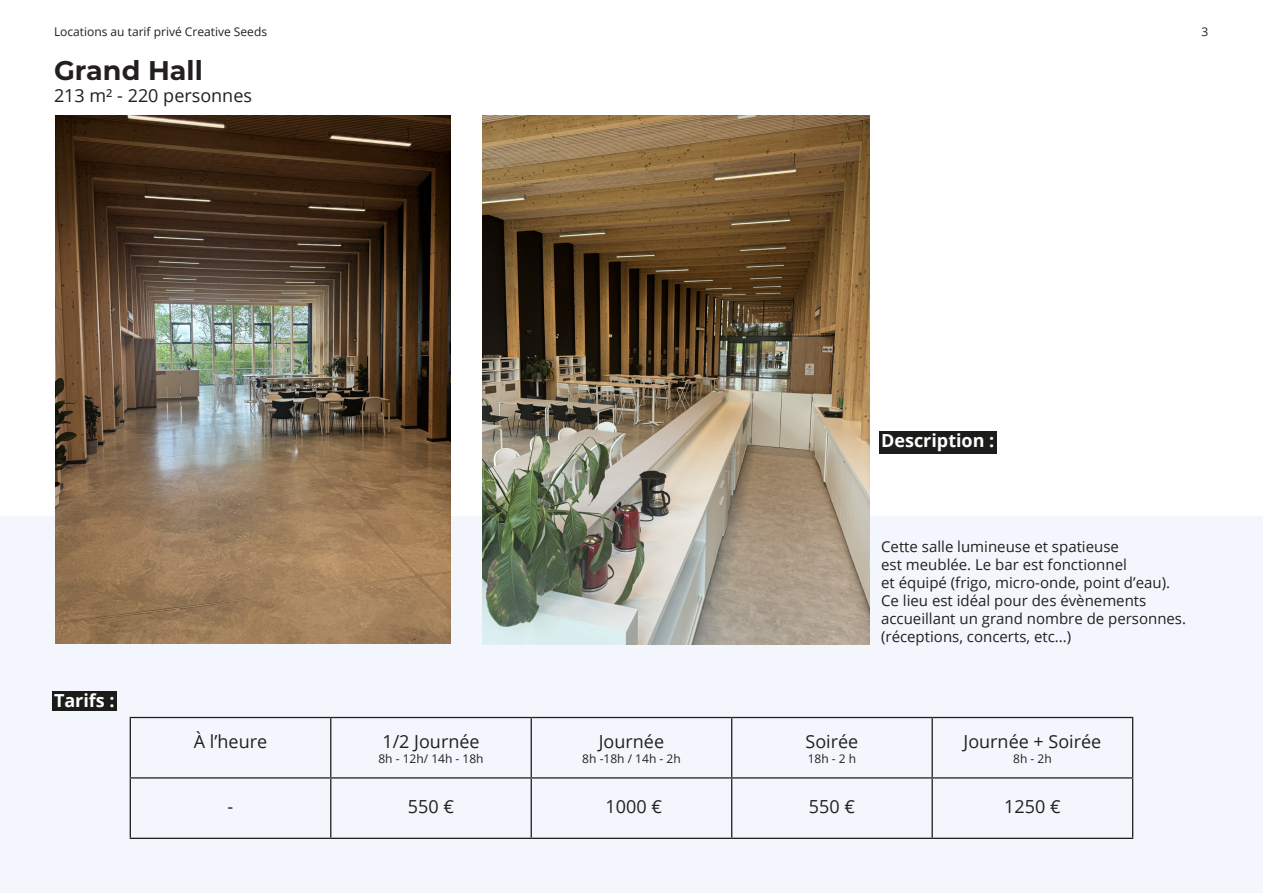
<style>
.page{position:relative;width:1263px;height:893px;background:#fff}
.page>*{position:absolute;margin:0;border:0;box-sizing:border-box;transform-origin:0 0}
.titrage{font:700 27px "Montserrat";color:#231f20}
.texte_de_labeur{font:18px "Open Sans";color:#231f20}
.texte_de_labeur-2{font:700 18px "Open Sans";color:#fff}
.texte_de_labeur-3{font:15px/18px "Open Sans";color:#231f20}
.texte_de_labeur-4{font:12px "Open Sans";color:#231f20}
</style>
<div class="page">
<div style="left:0;top:517px;width:1263px;height:376px;background:#f3f7fd"></div>
<div style="left:879px;top:432px;width:117px;height:22px;background:#1c1d1a"></div>
<div style="left:52px;top:691px;width:65px;height:20px;background:#1c1d1a"></div>
<hr style="left:130px;top:717px;width:201px;height:1px;background:#231f20">
<hr style="left:130px;top:718px;width:1px;height:59px;background:#231f20">
<hr style="left:331px;top:717px;width:200px;height:1px;background:#231f20">
<hr style="left:330px;top:718px;width:1px;height:59px;background:#231f20">
<hr style="left:531px;top:717px;width:201px;height:1px;background:#231f20">
<hr style="left:531px;top:718px;width:1px;height:59px;background:#231f20">
<hr style="left:732px;top:717px;width:200px;height:1px;background:#231f20">
<hr style="left:731px;top:718px;width:1px;height:59px;background:#231f20">
<hr style="left:932px;top:717px;width:201px;height:1px;background:#231f20">
<hr style="left:931px;top:718px;width:2px;height:59px;background:#231f20">
<hr style="left:1132px;top:718px;width:1px;height:59px;background:#231f20">
<hr style="left:130px;top:777px;width:201px;height:2px;background:#231f20">
<hr style="left:130px;top:779px;width:1px;height:59px;background:#231f20">
<hr style="left:331px;top:777px;width:200px;height:2px;background:#231f20">
<hr style="left:330px;top:779px;width:1px;height:59px;background:#231f20">
<hr style="left:531px;top:777px;width:201px;height:2px;background:#231f20">
<hr style="left:531px;top:779px;width:1px;height:59px;background:#231f20">
<hr style="left:732px;top:777px;width:200px;height:2px;background:#231f20">
<hr style="left:731px;top:779px;width:1px;height:59px;background:#231f20">
<hr style="left:932px;top:777px;width:201px;height:2px;background:#231f20">
<hr style="left:931px;top:779px;width:2px;height:59px;background:#231f20">
<hr style="left:1132px;top:779px;width:1px;height:59px;background:#231f20">
<hr style="left:130px;top:838px;width:201px;height:1px;background:#231f20">
<hr style="left:331px;top:838px;width:200px;height:1px;background:#231f20">
<hr style="left:531px;top:838px;width:201px;height:1px;background:#231f20">
<hr style="left:732px;top:838px;width:200px;height:1px;background:#231f20">
<hr style="left:932px;top:838px;width:201px;height:1px;background:#231f20">
<img style="left:55px;top:115px;width:396px;height:528px">
<img style="left:483px;top:115px;width:387px;height:529px">
<p class="texte_de_labeur-4" style="left:54px;top:24px;width:215px">Locations au tarif privé Creative Seeds</p>
<p class="texte_de_labeur-4" style="left:1201px;top:24px;width:8px">3</p>
<p class="titrage" style="left:54px;top:51px;width:150px">Grand Hall</p>
<p class="texte_de_labeur" style="left:54px;top:83px;width:200px">213 m² - 220 personnes</p>
<p class="texte_de_labeur-2" style="left:881px;top:428px;width:115px">Description :</p>
<p class="texte_de_labeur-2" style="left:54px;top:687px;width:62px">Tarifs :</p>
<p class="texte_de_labeur" style="left:194px;top:729px;width:75px">À l’heure</p>
<p class="texte_de_labeur" style="left:382px;top:729px;width:99px">1/2 Journée</p>
<p class="texte_de_labeur-4" style="left:378px;top:750px;width:107px">8h - 12h/ 14h - 18h</p>
<p class="texte_de_labeur" style="left:599px;top:729px;width:67px">Journée</p>
<p class="texte_de_labeur-4" style="left:582px;top:750px;width:100px">8h -18h / 14h - 2h</p>
<p class="texte_de_labeur-3" style="left:881px;top:537px;width:290px">Cette salle lumineuse et spatieuse<br>est meublée. Le bar est fonctionnel<br>et équipé (frigo, micro-onde, point d’eau).</p>
<p class="texte_de_labeur-3" style="left:881px;top:591px;width:267px">Ce lieu est idéal pour des évènements</p>
<p class="texte_de_labeur-3" style="left:881px;top:609px;width:306px">accueillant un grand nombre de personnes. (réceptions, concerts, etc...)</p>
<p class="texte_de_labeur" style="left:805px;top:729px;width:54px">Soirée</p>
<p class="texte_de_labeur-4" style="left:808px;top:750px;width:50px">18h - 2 h</p>
<p class="texte_de_labeur" style="left:963px;top:729px;width:139px">Journée + Soirée</p>
<p class="texte_de_labeur-4" style="left:1013px;top:750px;width:40px">8h - 2h</p>
<p class="texte_de_labeur" style="left:228px;top:794px;width:7px">-</p>
<p class="texte_de_labeur" style="left:408px;top:794px;width:48px">550 €</p>
<p class="texte_de_labeur" style="left:606px;top:794px;width:58px">1000 €</p>
<p class="texte_de_labeur" style="left:809px;top:794px;width:48px">550 €</p>
<p class="texte_de_labeur" style="left:1004px;top:794px;width:58px">1250 €</p>
</div>
